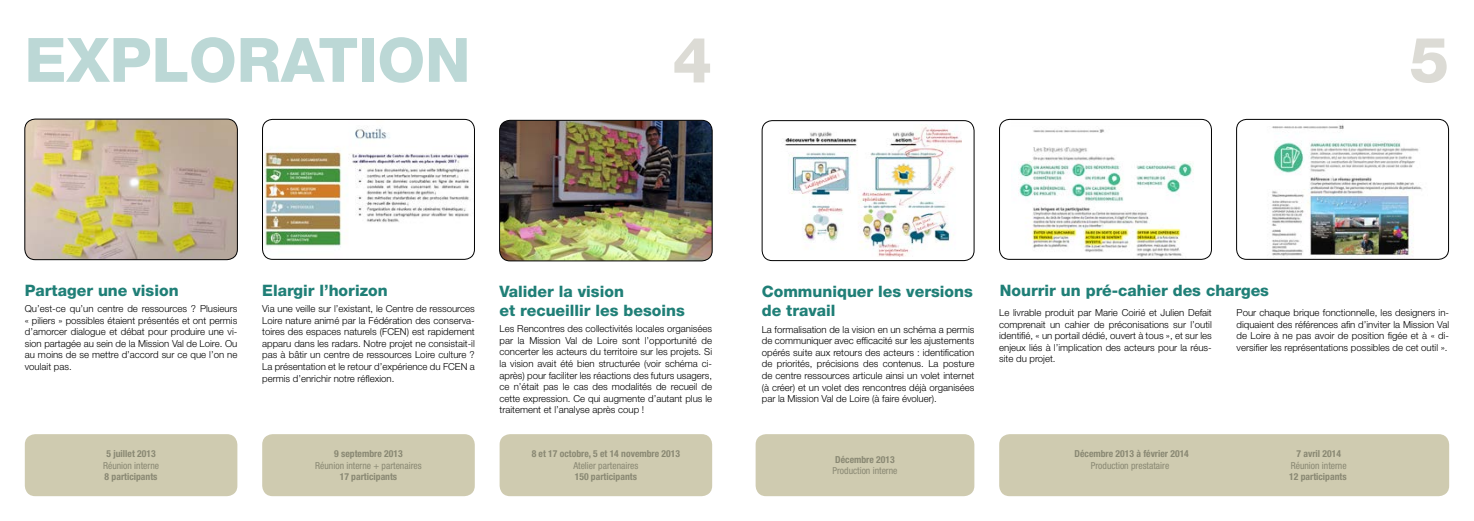
<style>
.page{position:relative;width:1474px;height:521px;background:#fff}
.page>*{position:absolute;margin:0;border:0;box-sizing:border-box;transform-origin:0 0}
.t1{font:800 63px "Helvetica Neue LT Std";color:#dcdbd5}
.t2{font:800 61.25px "Helvetica Neue LT Std";color:#bcd8d6}
.t3{font:800 15.75px/18.9px "Helvetica Neue LT Std";color:#207f77}
.t4{font:300 9.62px/11.5px "Helvetica Neue LT Std";color:#000;text-align:justify}
.t5{font:700 condensed 9.62px "Helvetica Neue LT Std";color:#898873}
.t6{font:condensed 9.62px "Helvetica Neue LT Std";color:#898873}
</style>
<div class="page">
<div style="left:25px;top:434px;width:212px;height:62px;background:#cfcbb0;border-radius:10px"></div>
<div style="left:262px;top:434px;width:213px;height:62px;background:#cfcbb0;border-radius:10px"></div>
<img style="left:1018px;top:129px;width:176px;height:128px">
<div style="left:999px;top:119px;width:212px;height:141px;border:1px solid #000;border-radius:10px"></div>
<img style="left:785px;top:124px;width:176px;height:133px">
<div style="left:761px;top:120px;width:213px;height:141px;border:1px solid #000;border-radius:10px"></div>
<img style="left:1271px;top:119px;width:176px;height:141px">
<div style="left:1236px;top:119px;width:212px;height:141px;border:1px solid #000;border-radius:10px"></div>
<img style="left:264px;top:119px;width:211px;height:141px">
<div style="left:262px;top:119px;width:213px;height:141px;border:1px solid #000;border-radius:10px"></div>
<img style="left:25px;top:119px;width:212px;height:141px">
<div style="left:24px;top:119px;width:214px;height:141px;border:1px solid #000;border-radius:10px"></div>
<img style="left:500px;top:120px;width:212px;height:141px">
<div style="left:499px;top:120px;width:213px;height:141px;border:1px solid #000;border-radius:10px"></div>
<div style="left:499px;top:434px;width:213px;height:62px;background:#cfcbb0;border-radius:10px"></div>
<div style="left:999px;top:434px;width:450px;height:62px;background:#cfcbb0;border-radius:10px"></div>
<div style="left:755px;top:434px;width:219px;height:62px;background:#cfcbb0;border-radius:10px"></div>
<h2 class="t2" style="left:24px;top:24px;width:447px">EXPLORATION</h2>
<h1 class="t1" style="left:672px;top:23px;width:41px">4</h1>
<h1 class="t1" style="left:1409px;top:23px;width:41px">5</h1>
<h3 class="t3" style="left:25px;top:281px;width:155px">Partager une vision</h3>
<p class="t4" style="left:25px;top:303px;width:214px">Qu’est-ce qu’un centre de ressources ? Plusieurs « piliers » possibles étaient présentés et ont permis d’amorcer dialogue et débat pour produire une vi&shy;sion partagée au sein de la Mission Val de Loire. Ou au moins de se mettre d’accord sur ce que l’on ne voulait pas.</p>
<p class="t5" style="left:107px;top:448px;width:51px">5 juillet 2013</p>
<p class="t6" style="left:103px;top:460px;width:57px">Réunion interne</p>
<p class="t5" style="left:105px;top:471px;width:54px">8 participants</p>
<h3 class="t3" style="left:262px;top:281px;width:127px">Elargir l’horizon</h3>
<p class="t4" style="left:262px;top:303px;width:214px">Via une veille sur l’existant, le Centre de ressources Loire nature animé par la Fédération des conserva&shy;toires des espaces naturels (FCEN) est rapidement apparu dans les radars. Notre projet ne consistait-il pas à bâtir un centre de ressources Loire culture ?<br>La présentation et le retour d’expérience du FCEN a permis d’enrichir notre réflexion.</p>
<p class="t5" style="left:334px;top:448px;width:70px">9 septembre 2013</p>
<p class="t6" style="left:315px;top:460px;width:108px">Réunion interne + partenaires</p>
<p class="t5" style="left:340px;top:471px;width:59px">17 participants</p>
<h3 class="t3" style="left:499px;top:282px;width:187px">Valider la vision<br>et recueillir les besoins</h3>
<p class="t4" style="left:499px;top:323px;width:214px">Les Rencontres des collectivités locales organisées par la Mission Val de Loire sont l’opportunité de concerter les acteurs du territoire sur les projets. Si la vision avait été bien structurée (voir schéma ci&shy;après) pour faciliter les réactions des futurs usagers, ce n’était pas le cas des modalités de recueil de cette expression. Ce qui augmente d’autant plus le traitement et l’analyse après coup !</p>
<p class="t5" style="left:531px;top:448px;width:150px">8 et 17 octobre, 5 et 14 novembre 2013</p>
<p class="t6" style="left:573px;top:460px;width:67px">Atelier partenaires</p>
<p class="t5" style="left:575px;top:471px;width:64px">150 participants</p>
<h3 class="t3" style="left:761px;top:282px;width:212px">Communiquer les versions de travail</h3>
<p class="t4" style="left:761px;top:323px;width:214px">La formalisation de la vision en un schéma a permis de communiquer avec efficacité sur les ajustements opérés suite aux retours des acteurs : identification de priorités, précisions des contenus. La posture de centre ressources articule ainsi un volet internet (à créer) et un volet des rencontres déjà organisées par la Mission Val de Loire (à faire évoluer).</p>
<p class="t5" style="left:835px;top:453px;width:61px">Décembre 2013</p>
<p class="t6" style="left:832px;top:465px;width:67px">Production interne</p>
<h3 class="t3" style="left:999px;top:281px;width:271px">Nourrir un pré-cahier des charges</h3>
<p class="t4" style="left:999px;top:307px;width:214px">Le livrable produit par Marie Coirié et Julien Defait comprenait un cahier de préconisations sur l’outil identifié, « un portail dédié, ouvert à tous », et sur les enjeux liés à l’implication des acteurs pour la réus&shy;site du projet.</p>
<p class="t4" style="left:1236px;top:307px;width:214px">Pour chaque brique fonctionnelle, les designers in&shy;diquaient des références afin d’inviter la Mission Val de Loire à ne pas avoir de position figée et à « di&shy;versifier les représentations possibles de cet outil ».</p>
<p class="t5" style="left:1074px;top:448px;width:116px">Décembre 2013 à février 2014</p>
<p class="t5" style="left:1296px;top:448px;width:46px">7 avril 2014</p>
<p class="t6" style="left:1090px;top:460px;width:80px">Production prestataire</p>
<p class="t6" style="left:1290px;top:460px;width:57px">Réunion interne</p>
<p class="t5" style="left:1289px;top:471px;width:59px">12 participants</p>
</div>
